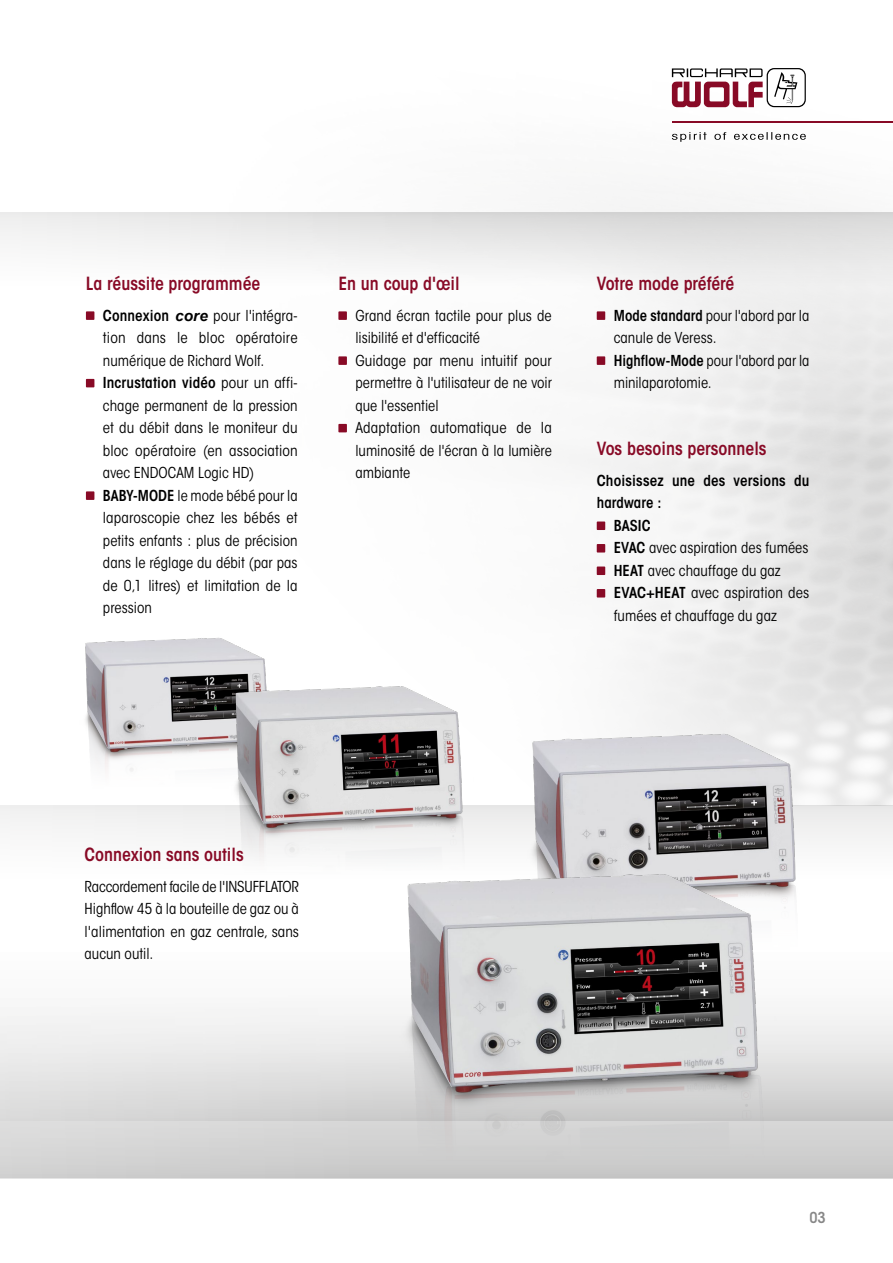
<style>
.page{position:relative;width:893px;height:1263px;background:#fff}
.page>*{position:absolute;margin:0;border:0;box-sizing:border-box;transform-origin:0 0}
.t1{font:600 condensed 18px "ITC Avant Garde Std";color:#880a26}
.t2{font:condensed 15px/22.5px "ITC Avant Garde Std";letter-spacing:.005em;color:#000}
.t3{font:600 condensed 15px "ITC Avant Garde Std";letter-spacing:.01em;color:#000}
.t4{font:600 condensed 15px "ITC Avant Garde Std";color:#878787}
.s1{font-weight:600}
.s2{font-family:"Arial";font-weight:700;font-style:italic;font-stretch:normal}
</style>
<div class="page">
<svg style="left:0;top:1008px;width:893px;height:170px"></svg>
<div style="left:597px;top:311px;width:8px;height:9px;background:#880a26"></div>
<div style="left:597px;top:356px;width:8px;height:9px;background:#880a26"></div>
<div style="left:597px;top:521px;width:8px;height:9px;background:#880a26"></div>
<div style="left:597px;top:544px;width:8px;height:8px;background:#880a26"></div>
<div style="left:597px;top:566px;width:8px;height:9px;background:#880a26"></div>
<div style="left:597px;top:589px;width:8px;height:8px;background:#880a26"></div>
<div style="left:86px;top:311px;width:8px;height:9px;background:#880a26"></div>
<div style="left:86px;top:379px;width:8px;height:8px;background:#880a26"></div>
<div style="left:86px;top:491px;width:8px;height:9px;background:#880a26"></div>
<div style="left:338px;top:311px;width:9px;height:9px;background:#880a26"></div>
<div style="left:338px;top:356px;width:9px;height:9px;background:#880a26"></div>
<div style="left:338px;top:424px;width:9px;height:8px;background:#880a26"></div>
<div style="left:0;top:806px;width:893px;height:89px;background:#f9f9f9"></div>
<div style="left:0;top:1032px;width:893px;height:89px;background:linear-gradient(to bottom,#f1f1f1,#d0d0d0)"></div>
<img style="left:65px;top:637px;width:201px;height:169px">
<img style="left:210px;top:670px;width:264px;height:182px">
<img style="left:502px;top:714px;width:307px;height:195px">
<img style="left:372px;top:856px;width:404px;height:323px">
<svg style="left:672px;top:132px;width:134px;height:10px"></svg>
<svg style="left:672px;top:68px;width:134px;height:39px"></svg>
<hr style="left:672px;top:121px;width:221px;height:2px;background:#880a26">
<p class="t1" style="left:86px;top:272px;width:176px">La réussite programmée</p>
<p class="t2" style="left:103px;top:304px;width:196px"><span class="s1">Connexion</span> <span class="s2">core</span> pour l'intégra&shy;tion dans le bloc opératoire numérique de Richard Wolf.<br><span class="s1">Incrustation vidéo</span> pour un affi&shy;chage permanent de la pression et du débit dans le moniteur du bloc opératoire (en association avec ENDOCAM Logic HD)<br><span class="s1">BABY-MODE</span> le mode bébé pour la laparoscopie chez les bébés et petits enfants : plus de précision dans le réglage du débit (par pas de 0,1 litres) et limitation de la pression</p>
<p class="t1" style="left:338px;top:272px;width:123px">En un coup d'œil</p>
<p class="t2" style="left:355px;top:304px;width:198px">Grand écran tactile pour plus de lisibilité et d'efficacité<br>Guidage par menu intuitif pour permettre à l'utilisateur de ne voir que l'essentiel<br>Adaptation automatique de la luminosité de l'écran à la lumière ambiante</p>
<p class="t1" style="left:597px;top:272px;width:139px">Votre mode préféré</p>
<p class="t2" style="left:614px;top:304px;width:197px"><span class="s1">Mode standard</span> pour l'abord par la canule de Veress.<br><span class="s1">Highflow-Mode</span> pour l'abord par la minilaparotomie.</p>
<p class="t1" style="left:597px;top:437px;width:171px">Vos besoins personnels</p>
<p class="t3" style="left:597px;top:471px;width:214px">Choisissez une des versions du</p>
<p class="t3" style="left:597px;top:493px;width:66px">hardware :</p>
<p class="t3" style="left:614px;top:516px;width:38px">BASIC</p>
<p class="t2" style="left:614px;top:537px;width:196px"><span class="s1">EVAC</span> avec aspiration des fumées</p>
<p class="t2" style="left:614px;top:559px;width:169px"><span class="s1">HEAT</span> avec chauffage du gaz</p>
<p class="t2" style="left:614px;top:582px;width:197px"><span class="s1">EVAC+HEAT</span> avec aspiration des</p>
<p class="t2" style="left:614px;top:604px;width:165px">fumées et chauffage du gaz</p>
<p class="t1" style="left:85px;top:843px;width:161px">Connexion sans outils</p>
<p class="t2" style="left:85px;top:875px;width:216px;text-align:justify">Raccordement facile de l'INSUFFLATOR Highflow 45 à la bouteille de gaz ou à l'alimentation en gaz centrale, sans aucun outil.</p>
<p class="t4" style="left:809px;top:1208px;width:18px">03</p>
</div>
